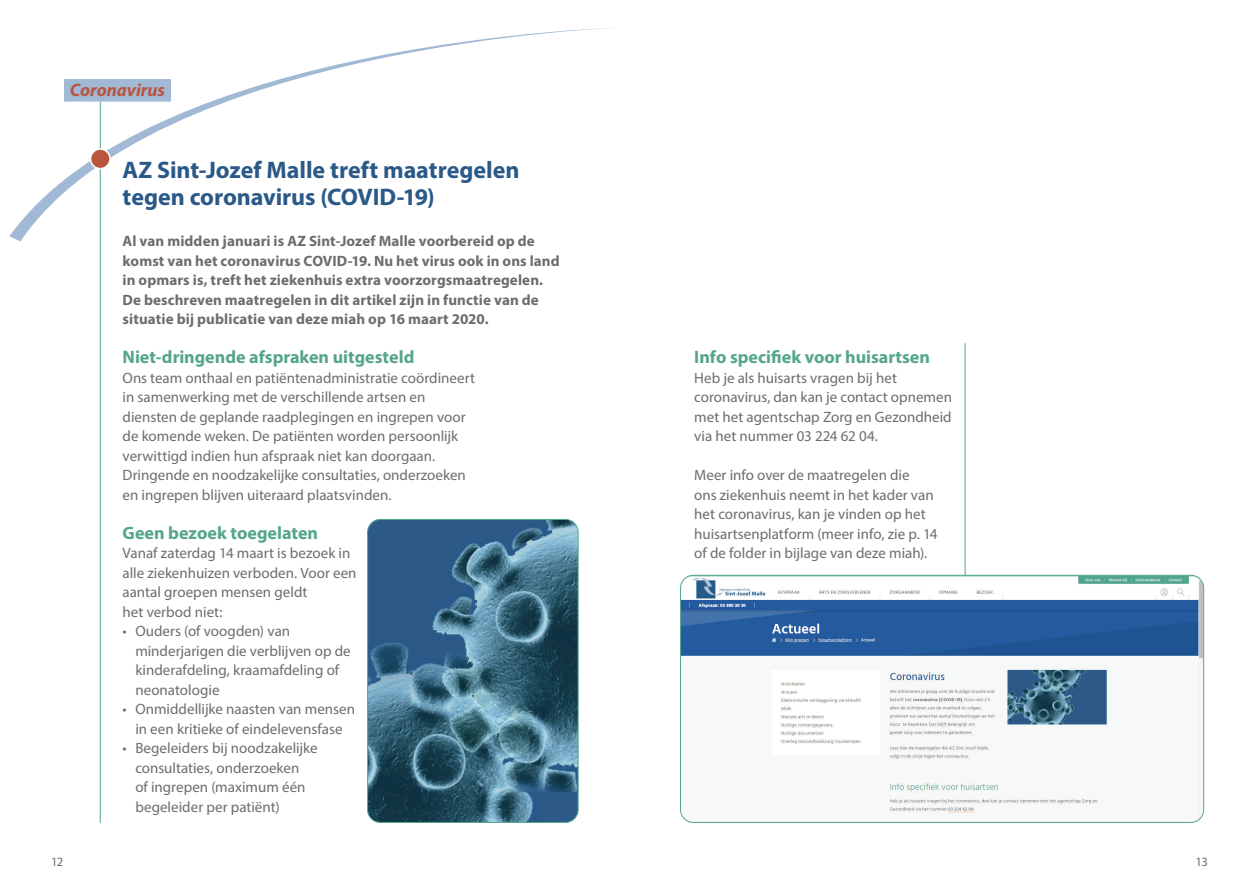
<style>
.page{position:relative;width:1259px;height:893px;background:#fff}
.page>*{position:absolute;margin:0;border:0;box-sizing:border-box;transform-origin:0 0}
.t1{font:700 24px/27px "Myriad Pro";letter-spacing:-.005em;color:#2a5988}
.t2{font:700 18px "Myriad Pro";color:#55a58e}
.t3{font:italic 700 18px "Myriad Pro";color:#ba553e}
.t4{font:15px/19.5px "Myriad Pro";color:#6c6d70}
.t5{font:700 15px/19.5px "Myriad Pro";letter-spacing:.005em;color:#6c6d70}
.t6{font:12.75px "Myriad Pro";color:#6c6d70}
</style>
<div class="page">
<hr style="left:964px;top:344px;width:1px;height:234px;background:#55a58e">
<hr style="left:100px;top:102px;width:1px;height:720px;background:#55a58e">
<svg style="left:10px;top:28px;width:601px;height:213px"></svg>
<div style="left:64px;top:79px;width:107px;height:23px;background:#a2b9d5;border:2px solid #a2b9d5"></div>
<div style="left:91px;top:149px;width:19px;height:20px;background:#ba553e;border-radius:50%"></div>
<div style="left:90px;top:148px;width:21px;height:21px;border:2px solid #fff;border-radius:50%"></div>
<img style="left:367px;top:519px;width:211px;height:303px">
<div style="left:367px;top:519px;width:211px;height:304px;border:1px solid #55a58e;border-radius:13px"></div>
<img style="left:680px;top:575px;width:523px;height:247px">
<div style="left:680px;top:575px;width:524px;height:248px;border:1px solid #55a58e;border-radius:13px"></div>
<p class="t3" style="left:70px;top:78px;width:96px">Coronavirus</p>
<h1 class="t1" style="left:123px;top:155px;width:398px">AZ Sint-Jozef Malle treft maatregelen tegen coronavirus (COVID-19)</h1>
<p class="t5" style="left:123px;top:231px;width:439px">Al van midden januari is AZ Sint-Jozef Malle voorbereid op de komst van het coronavirus COVID-19. Nu het virus ook in ons land in opmars is, treft het ziekenhuis extra voorzorgsmaatregelen.<br>De beschreven maatregelen in dit artikel zijn in functie van de situatie bij publicatie van deze miah op 16 maart 2020.</p>
<p class="t2" style="left:123px;top:345px;width:293px">Niet-dringende afspraken uitgesteld</p>
<p class="t4" style="left:123px;top:368px;width:354px">Ons team onthaal en patiëntenadministratie coördineert in samenwerking met de verschillende artsen en diensten de geplande raadplegingen en ingrepen voor de komende weken. De patiënten worden persoonlijk verwittigd indien hun afspraak niet kan doorgaan.<br>Dringende en noodzakelijke consultaties, onderzoeken en ingrepen blijven uiteraard plaatsvinden.</p>
<p class="t2" style="left:123px;top:521px;width:197px">Geen bezoek toegelaten</p>
<p class="t4" style="left:123px;top:543px;width:235px">Vanaf zaterdag 14 maart is bezoek in alle ziekenhuizen verboden. Voor een aantal groepen mensen geldt<br>het verbod niet:</p>
<p class="t4" style="left:135px;top:621px;width:217px;text-indent:-13px">• Ouders (of voogden) van minderjarigen die verblijven op de kinderafdeling, kraamafdeling of neonatologie</p>
<p class="t4" style="left:123px;top:699px;width:234px;text-align:center">• Onmiddellijke naasten van mensen in een kritieke of eindelevensfase</p>
<p class="t4" style="left:135px;top:738px;width:184px;text-indent:-13px">• Begeleiders bij noodzakelijke consultaties, onderzoeken<br>of ingrepen (maximum één begeleider per patiënt)</p>
<p class="t2" style="left:694px;top:345px;width:237px">Info specifiek voor huisartsen</p>
<p class="t4" style="left:694px;top:368px;width:259px">Heb je als huisarts vragen bij het coronavirus, dan kan je contact opnemen met het agentschap Zorg en Gezondheid via het nummer 03 224 62 04.</p>
<p class="t4" style="left:694px;top:465px;width:245px">Meer info over de maatregelen die<br>ons ziekenhuis neemt in het kader van het coronavirus, kan je vinden op het huisartsenplatform (meer info, zie p. 14 of de folder in bijlage van deze miah).</p>
<p class="t6" style="left:51px;top:854px;width:14px">12</p>
<p class="t6" style="left:1195px;top:854px;width:14px">13</p>
</div>
